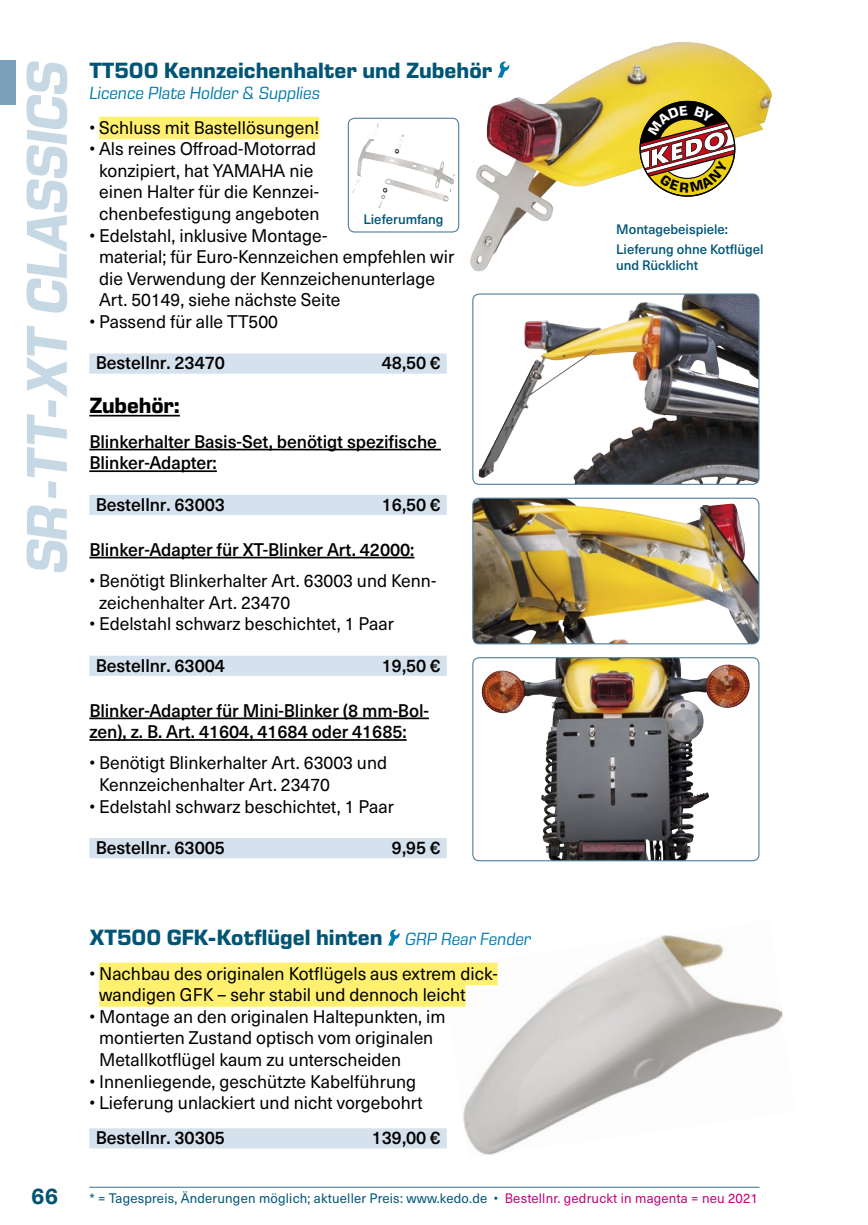
<style>
.page{position:relative;width:868px;height:1225px;background:#fff}
.page>*{position:absolute;margin:0;border:0;box-sizing:border-box;transform-origin:0 0}
.t1{font:italic 700 58.5px "Eurostile Next Pro";letter-spacing:-.025em;color:#c7d8e5}
.t2{font:700 22.5px "Eurostile Next Pro";color:#005576}
.t3{font:700 22.5px "Eurostile Next LT Pro";letter-spacing:-.005em;color:#000}
.t4{font:700 22.5px "Neue Haas Unica Pro";color:#005576}
.t5{font:18px/21.6px "Neue Haas Unica Pro";color:#000}
.t6{font:500 18px/21.6px "Neue Haas Unica Pro";letter-spacing:-.005em;color:#000}
.t7{font:italic 18px "Eurostile Next Pro";color:#007bad}
.t8{font:13.5px "Neue Haas Unica Pro";letter-spacing:.015em;color:#005576}
.t9{font:500 13.5px/15.8px "Neue Haas Unica Pro";color:#005576}
.s1{font-weight:400;font-style:italic;font-size:18px;color:#007bad}
.s2{color:#c4007a}
</style>
<div class="page">
<hr style="left:89px;top:1186px;width:670px;height:1px;background:#4a7f9f">
<div style="left:0;top:61px;width:16px;height:44px;background:#7ba0bb"></div>
<img style="left:470px;top:42px;width:301px;height:229px">
<div style="left:99px;top:117px;width:220px;height:22px;background:#fff16f"></div>
<hr style="left:89px;top:415px;width:91px;height:1px;background:#000">
<hr style="left:89px;top:449px;width:352px;height:1px;background:#000">
<hr style="left:89px;top:470px;width:128px;height:2px;background:#000">
<hr style="left:89px;top:557px;width:325px;height:1px;background:#000">
<hr style="left:89px;top:717px;width:340px;height:2px;background:#000">
<hr style="left:89px;top:739px;width:317px;height:2px;background:#000">
<svg style="left:497px;top:61px;width:12px;height:17px"></svg>
<svg style="left:89px;top:353px;width:357px;height:21px;background:#d6e2ec"></svg>
<div style="left:89px;top:495px;width:357px;height:20px;background:#d5e1ec"></div>
<div style="left:89px;top:655px;width:357px;height:21px;background:#d5e1ec"></div>
<div style="left:89px;top:838px;width:357px;height:20px;background:#d5e1ec"></div>
<img style="left:357px;top:124px;width:97px;height:65px">
<div style="left:348px;top:118px;width:111px;height:114px;border:1px solid #4a7f9f;border-radius:6px"></div>
<img style="left:442px;top:935px;width:341px;height:220px">
<div style="left:99px;top:962px;width:398px;height:23px;background:#fff16f"></div>
<div style="left:99px;top:984px;width:366px;height:22px;background:#fff16f"></div>
<svg style="left:388px;top:929px;width:11px;height:16px"></svg>
<div style="left:89px;top:1128px;width:357px;height:20px;background:#d5e1ec"></div>
<svg style="left:473px;top:294px;width:285px;height:190px"></svg>
<img style="left:478px;top:295px;width:206px;height:183px">
<div style="left:472px;top:293px;width:287px;height:192px;border:1px solid #4a7f9f;border-radius:6px"></div>
<img style="left:481px;top:659px;width:228px;height:200px">
<div style="left:472px;top:657px;width:287px;height:204px;border:1px solid #4a7f9f;border-radius:6px"></div>
<img style="left:474px;top:499px;width:284px;height:145px">
<div style="left:472px;top:497px;width:287px;height:147px;border:1px solid #4a7f9f;border-radius:6px"></div>
<svg style="left:635px;top:101px;width:104px;height:100px"></svg>
<h1 class="t1" style="left:14px;top:574px;width:512px;rotate:-90deg">SR-TT-XT Classics</h1>
<p class="t2" style="left:89px;top:57px;width:404px">TT500 Kennzeichenhalter und Zubehör</p>
<p class="t7" style="left:89px;top:83px;width:232px">Licence Plate Holder &amp; Supplies</p>
<p class="t5" style="left:89px;top:117px;width:231px">• Schluss mit Bastellösungen!</p>
<p class="t5" style="left:89px;top:138px;width:231px;text-align:center">• Als reines Offroad-Motorrad konzipiert, hat YAMAHA nie einen Halter für die Kennzei&shy;chenbefestigung angeboten</p>
<p class="t5" style="left:99px;top:225px;width:356px;text-indent:-10px">• Edelstahl, inklusive Montage-<br>material; für Euro-Kennzeichen empfehlen wir die Verwendung der Kennzeichenunterlage Art. 50149, siehe nächste Seite</p>
<p class="t5" style="left:89px;top:311px;width:190px">• Passend für alle TT500</p>
<p class="t6" style="left:96px;top:352px;width:131px">Bestellnr. 23470</p>
<p class="t6" style="left:382px;top:352px;width:60px">48,50 €</p>
<p class="t3" style="left:89px;top:393px;width:92px">Zubehör:</p>
<p class="t6" style="left:89px;top:431px;width:349px">Blinkerhalter Basis-Set, benötigt spezifische<br>Blinker-Adapter:</p>
<p class="t6" style="left:96px;top:494px;width:131px">Bestellnr. 63003</p>
<p class="t6" style="left:382px;top:494px;width:60px">16,50 €</p>
<p class="t6" style="left:89px;top:539px;width:326px">Blinker-Adapter für XT-Blinker Art. 42000:</p>
<p class="t5" style="left:99px;top:570px;width:338px;text-indent:-10px">• Benötigt Blinkerhalter Art. 63003 und Kenn&shy;zeichenhalter Art. 23470</p>
<p class="t5" style="left:89px;top:613px;width:306px">• Edelstahl schwarz beschichtet, 1 Paar</p>
<p class="t6" style="left:96px;top:654px;width:131px">Bestellnr. 63004</p>
<p class="t6" style="left:382px;top:654px;width:60px">19,50 €</p>
<p class="t6" style="left:89px;top:699px;width:341px">Blinker-Adapter für Mini-Blinker (8 mm-Bol&shy;zen), z. B. Art. 41604, 41684 oder 41685:</p>
<p class="t5" style="left:99px;top:752px;width:289px;text-indent:-10px">• Benötigt Blinkerhalter Art. 63003 und<br>Kennzeichenhalter Art. 23470</p>
<p class="t5" style="left:89px;top:795px;width:306px">• Edelstahl schwarz beschichtet, 1 Paar</p>
<p class="t6" style="left:96px;top:837px;width:131px">Bestellnr. 63005</p>
<p class="t6" style="left:392px;top:837px;width:50px">9,95 €</p>
<p class="t9" style="left:363px;top:211px;width:82px">Lieferumfang</p>
<p class="t2" style="left:89px;top:924px;width:443px">XT500 GFK-Kotflügel hinten <span class="s1">GRP Rear Fender</span></p>
<p class="t5" style="left:99px;top:962px;width:400px;text-indent:-10px">• Nachbau des originalen Kotflügels aus extrem dick&shy;wandigen GFK – sehr stabil und dennoch leicht</p>
<p class="t5" style="left:99px;top:1005px;width:348px;text-indent:-10px">• Montage an den originalen Haltepunkten, im montierten Zustand optisch vom originalen<br>Metallkotflügel kaum zu unterscheiden</p>
<p class="t5" style="left:89px;top:1070px;width:328px">• Innenliegende, geschützte Kabelführung</p>
<p class="t5" style="left:89px;top:1092px;width:335px">• Lieferung unlackiert und nicht vorgebohrt</p>
<p class="t6" style="left:96px;top:1127px;width:131px">Bestellnr. 30305</p>
<p class="t6" style="left:372px;top:1127px;width:70px">139,00 €</p>
<p class="t9" style="left:616px;top:221px;width:113px">Montagebeispiele:</p>
<p class="t9" style="left:616px;top:241px;width:149px">Lieferung ohne Kotflügel und Rücklicht</p>
<p class="t4" style="left:31px;top:1182px;width:28px">66</p>
<p class="t8" style="left:89px;top:1190px;width:670px">* = Tagespreis, Änderungen möglich; aktueller Preis: www.kedo.de • <span class="s2">Bestellnr. gedruckt in magenta = neu 2021</span></p>
</div>
